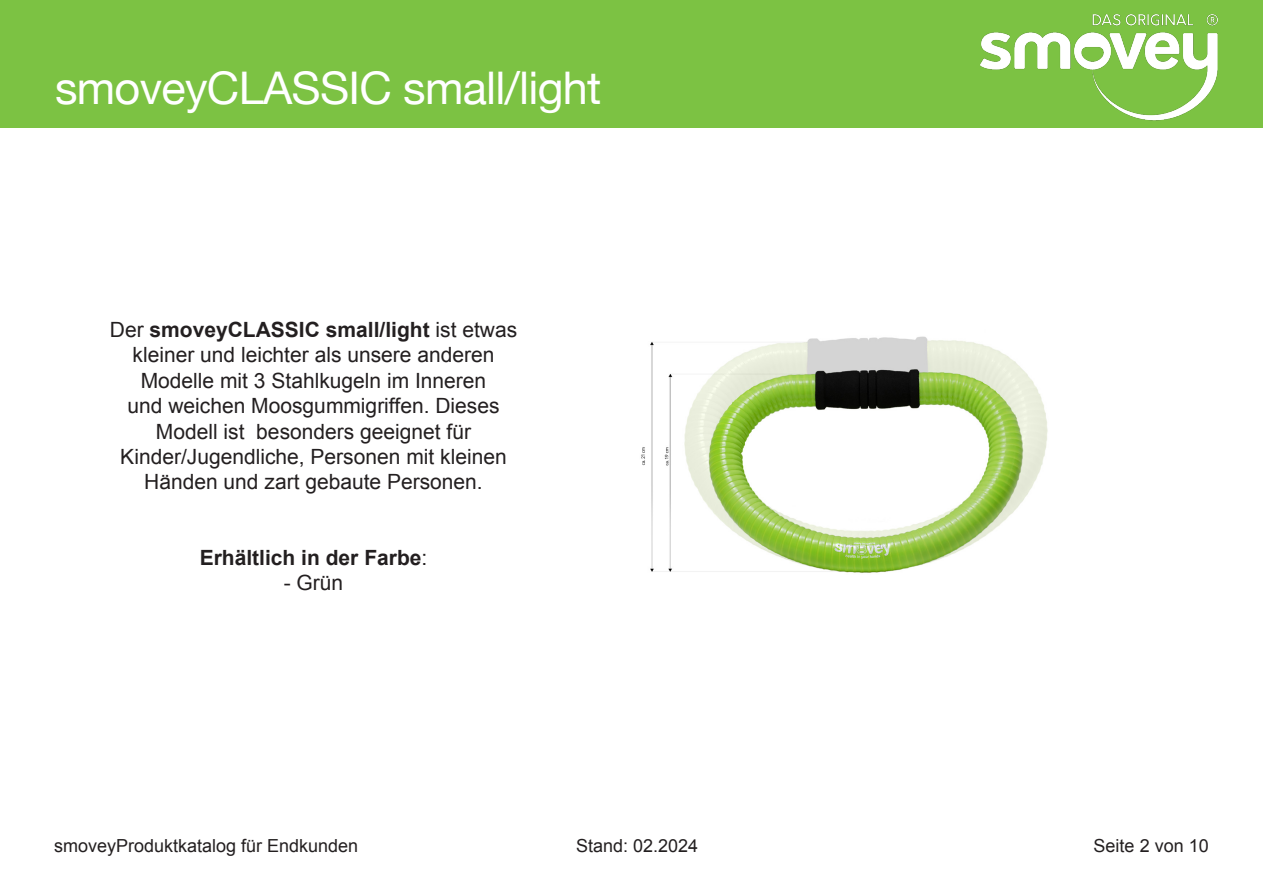
<style>
.page{position:relative;width:1263px;height:893px;background:#fff}
.page>*{position:absolute;margin:0;border:0;box-sizing:border-box;transform-origin:0 0}
.t1{font:45px "Helvetica Neue";letter-spacing:-.015em;color:#fff}
.t2{font:21px "Arial";color:#231f20}
.t3{font:700 21px "Arial";color:#231f20}
.t4{font:18px "Arial";color:#231f20}
.s1{font-weight:400}
</style>
<div class="page">
<div style="left:0;top:0;width:1263px;height:128px;background:#7cc243"></div>
<img style="left:980px;top:14px;width:238px;height:107px">
<img style="left:641px;top:336px;width:407px;height:237px">
<p class="t1" style="left:55px;top:55px;width:548px">smoveyCLASSIC small/light</p>
<p class="t3" style="left:110px;top:316px;width:409px"><span class="s1">Der</span> smoveyCLASSIC small/light <span class="s1">ist etwas</span></p>
<p class="t2" style="left:133px;top:341px;width:363px">kleiner und leichter als unsere anderen</p>
<p class="t2" style="left:141px;top:367px;width:347px">Modelle mit 3 Stahlkugeln im Inneren</p>
<p class="t2" style="left:128px;top:392px;width:373px">und weichen Moosgummigriffen. Dieses</p>
<p class="t2" style="left:156px;top:418px;width:317px">Modell ist besonders geeignet für</p>
<p class="t2" style="left:120px;top:443px;width:388px">Kinder/Jugendliche, Personen mit kleinen</p>
<p class="t2" style="left:144px;top:468px;width:340px">Händen und zart gebaute Personen.</p>
<p class="t3" style="left:200px;top:544px;width:229px">Erhältlich in der Farbe<span class="s1">:</span></p>
<p class="t2" style="left:284px;top:569px;width:61px">- Grün</p>
<p class="t4" style="left:54px;top:834px;width:306px">smoveyProduktkatalog für Endkunden</p>
<p class="t4" style="left:576px;top:834px;width:124px">Stand: 02.2024</p>
<p class="t4" style="left:1094px;top:834px;width:117px">Seite 2 von 10</p>
</div>
